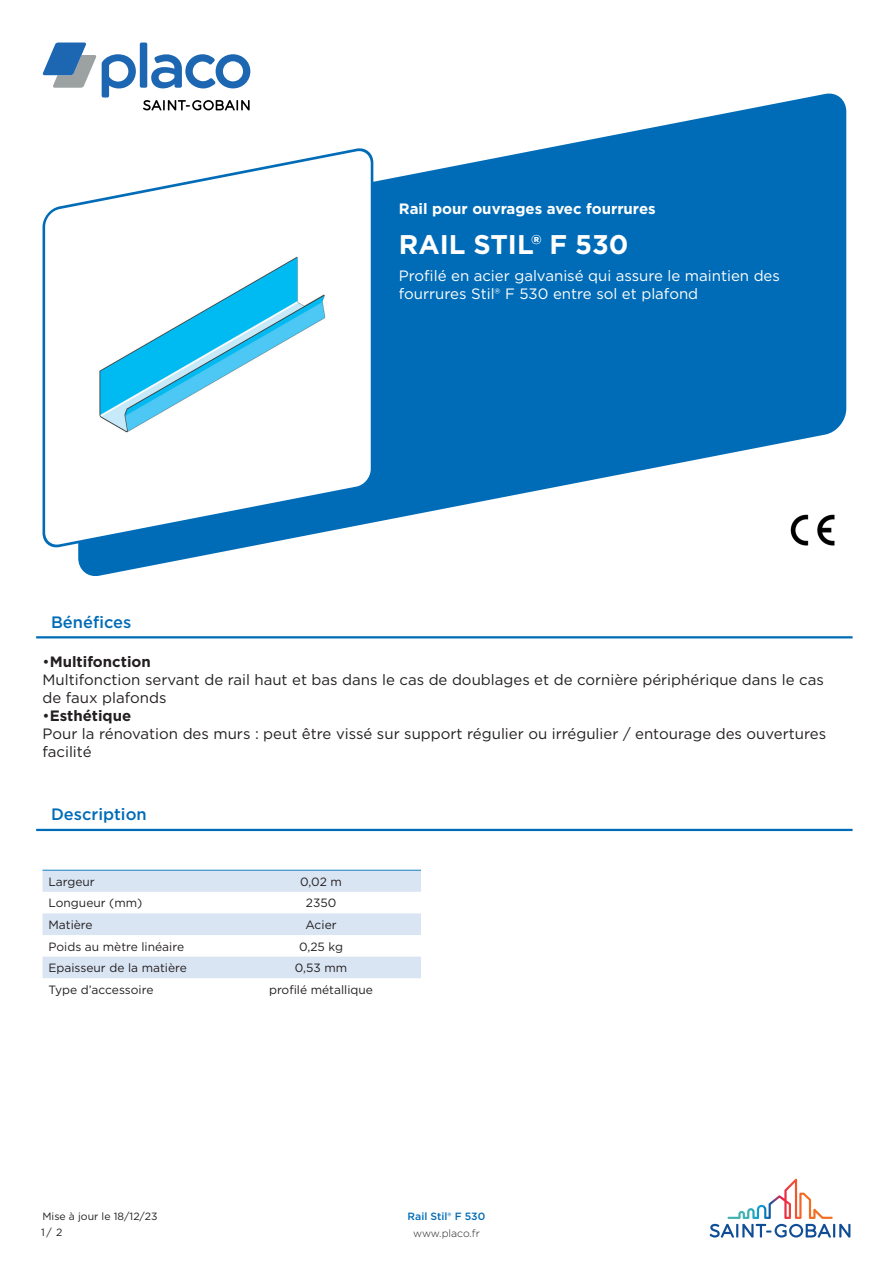
<style>
.page{position:relative;width:893px;height:1263px;background:#fff}
.page>*{position:absolute;margin:0;border:0;box-sizing:border-box;transform-origin:0 0}
.product_name{font:700 27px "Gotham";color:#fff}
.t1{font:500 16.5px "Gotham";color:#006cb7}
.Benefices{font:15px/18px "Gotham";color:#231f20}
.product_description{font:15px/18px "Gotham";color:#fff}
.GFR-Main_earning_tex{font:700 15px "Gotham";color:#fff}
.column_1{font:12px "Gotham";color:#231f20}
.column_2{font:12px "Gotham";color:#231f20}
.t2{font:10.5px/16.6px "Gotham";color:#231f20}
.Product_Name_Master{font:500 10.5px "Gotham";color:#006cb7}
.t3{font:300 10.5px "Gotham";color:#231f20}
.s1{font-weight:700}
</style>
<div class="page">
<div style="left:140px;top:43px;width:7px;height:45px;background:#1d66b2;border-radius:2px"></div>
<svg style="left:42px;top:43px;width:94px;height:47px"></svg>
<svg style="left:151px;top:54px;width:99px;height:34px"></svg>
<svg style="left:710px;top:1179px;width:140px;height:58px"></svg>
<svg style="left:78px;top:90px;width:768px;height:486px;fill:#006cb7"></svg>
<svg style="left:42px;top:144px;width:333px;height:408px"></svg>
<img style="left:73px;top:213px;width:270px;height:270px">
<hr style="left:36px;top:636px;width:817px;height:2px;background:#006cb7">
<hr style="left:36px;top:829px;width:817px;height:2px;background:#006cb7">
<svg style="left:43px;top:871px;width:378px;height:107px"></svg>
<hr style="left:43px;top:870px;width:178px;height:1px;background:#167ec2">
<hr style="left:221px;top:870px;width:200px;height:1px;background:#167ec2">
<img style="left:786px;top:510px;width:60px;height:43px">
<p class="GFR-Main_earning_tex" style="left:399px;top:198px;width:258px">Rail pour ouvrages avec fourrures</p>
<p class="product_name" style="left:399px;top:227px;width:231px">RAIL STIL® F 530</p>
<p class="product_description" style="left:399px;top:266px;width:383px">Profilé en acier galvanisé qui assure le maintien des fourrures Stil® F 530 entre sol et plafond</p>
<p class="t1" style="left:51px;top:611px;width:82px">Bénéfices</p>
<p class="Benefices" style="left:43px;top:652px;width:783px">•<span class="s1">Multifonction<br></span>Multifonction servant de rail haut et bas dans le cas de doublages et de cornière périphérique dans le cas de faux plafonds</p>
<p class="Benefices" style="left:43px;top:706px;width:785px">•<span class="s1">Esthétique<br></span>Pour la rénovation des murs : peut être vissé sur support régulier ou irrégulier / entourage des ouvertures facilité</p>
<p class="t1" style="left:51px;top:804px;width:97px">Description</p>
<p class="column_1" style="left:49px;top:874px;width:48px">Largeur</p>
<p class="column_2" style="left:300px;top:874px;width:43px">0,02 m</p>
<p class="column_1" style="left:49px;top:895px;width:95px">Longueur (mm)</p>
<p class="column_2" style="left:306px;top:895px;width:32px">2350</p>
<p class="column_1" style="left:49px;top:917px;width:46px">Matière</p>
<p class="column_2" style="left:305px;top:917px;width:33px">Acier</p>
<p class="column_1" style="left:49px;top:939px;width:137px">Poids au mètre linéaire</p>
<p class="column_2" style="left:299px;top:939px;width:45px">0,25 kg</p>
<p class="column_1" style="left:49px;top:960px;width:140px">Epaisseur de la matière</p>
<p class="column_2" style="left:295px;top:960px;width:54px">0,53 mm</p>
<p class="column_1" style="left:49px;top:982px;width:106px">Type d’accessoire</p>
<p class="column_2" style="left:269px;top:982px;width:105px">profilé métallique</p>
<p class="t2" style="left:41px;top:1207px;width:118px">Mise à jour le 18/12/23<br>1/ 2</p>
<p class="Product_Name_Master" style="left:408px;top:1209px;width:79px">Rail Stil® F 530</p>
<p class="t3" style="left:413px;top:1227px;width:68px">www.placo.fr</p>
</div>
